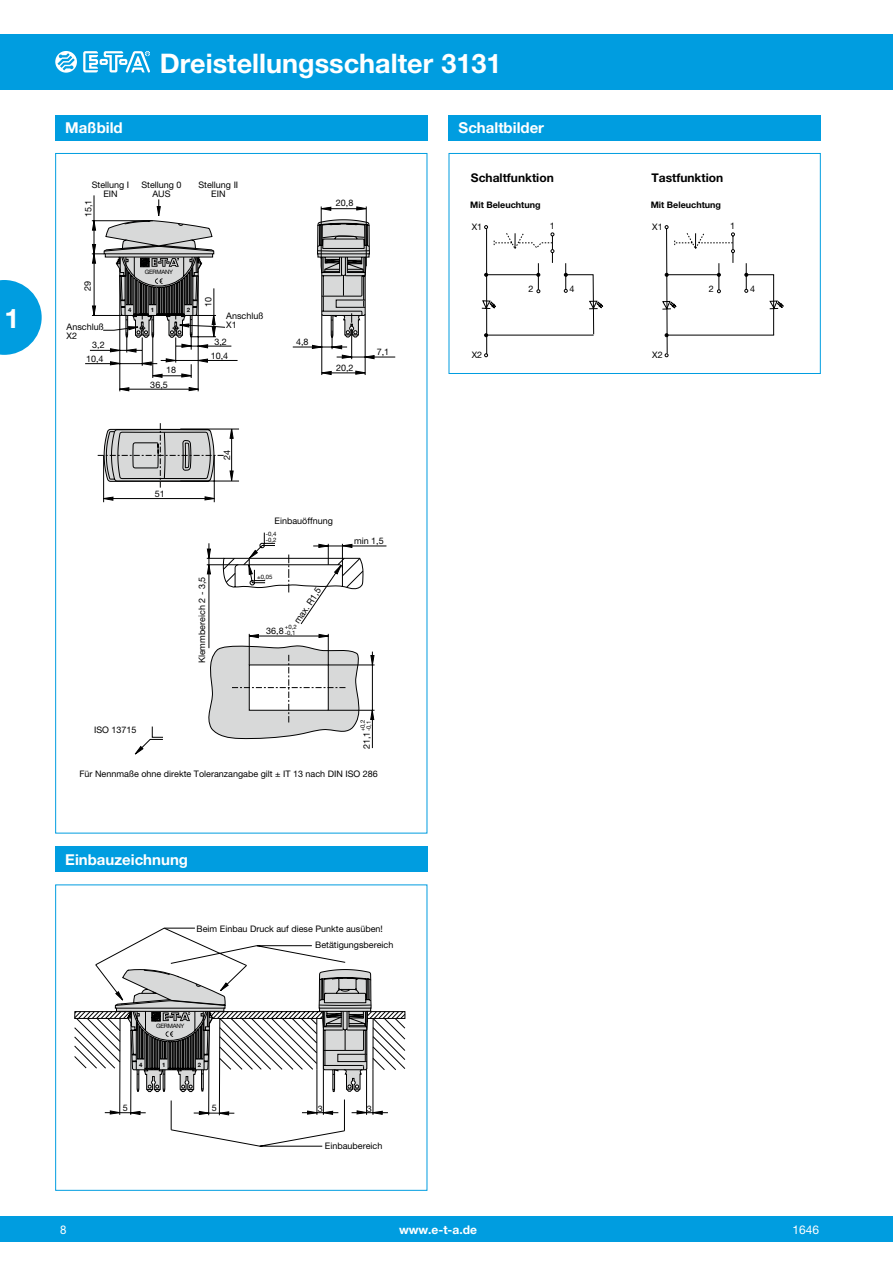
<style>
.page{position:relative;width:893px;height:1263px;background:#fff}
.page>*{position:absolute;margin:0;border:0;box-sizing:border-box;transform-origin:0 0}
.t1{font:700 27px "Helvetica Neue LT";color:#fff}
.t2{font:700 15px "Helvetica Neue LT";color:#fff}
.t3{font:700 12px "Helvetica Neue LT";color:#000}
.t4{font:700 12px "Helvetica Neue LT";color:#fff}
.t5{font:12px "Helvetica Neue LT";color:#fff}
.t6{font:12px "Helvetica Neue LT";color:#fff;scale:.95 1}
.t7{font:9px/9px "Helvetica Neue LT";color:#000;text-align:center}
.t8{font:700 9px "Helvetica Neue LT";color:#000}
.t9{font:6px/6px "Helvetica Neue LT";letter-spacing:-.04em;color:#000}
.t10{font:700 6px "Helvetica Neue LT";color:#000}
</style>
<div class="page">
<div style="left:0;top:1216px;width:893px;height:26px;background:#009de0"></div>
<div style="left:0;top:34px;width:893px;height:55px;background:#009de0"></div>
<svg style="left:55px;top:51px;width:22px;height:22px"></svg>
<svg style="left:83px;top:51px;width:67px;height:21px"></svg>
<svg style="left:0;top:280px;width:42px;height:75px"></svg>
<div style="left:55px;top:115px;width:372px;height:25px;background:#009de0"></div>
<hr style="left:337px;top:357px;width:58px;height:1px;background:#000">
<hr style="left:90px;top:350px;width:52px;height:1px;background:#000">
<hr style="left:85px;top:363px;width:72px;height:1px;background:#000">
<hr style="left:372px;top:652px;width:1px;height:96px;background:#000">
<hr style="left:104px;top:498px;width:110px;height:1px;background:#000">
<hr style="left:214px;top:455px;width:1px;height:47px;background:#000">
<hr style="left:103px;top:455px;width:1px;height:47px;background:#000">
<svg style="left:206px;top:532px;width:181px;height:208px"></svg>
<svg style="left:135px;top:746px;width:8px;height:8px"></svg>
<svg style="left:103px;top:497px;width:10px;height:4px"></svg>
<svg style="left:205px;top:496px;width:10px;height:4px"></svg>
<svg style="left:92px;top:195px;width:282px;height:293px"></svg>
<div style="left:449px;top:115px;width:372px;height:25px;background:#009de0"></div>
<svg style="left:484px;top:353px;width:4px;height:4px"></svg>
<hr style="left:486px;top:229px;width:1px;height:125px;background:#000">
<svg style="left:481px;top:225px;width:122px;height:112px"></svg>
<svg style="left:662px;top:225px;width:122px;height:132px"></svg>
<div style="left:449px;top:153px;width:372px;height:221px;border:1px solid #009de0"></div>
<div style="left:55px;top:846px;width:372px;height:26px;background:#009de0"></div>
<svg style="left:74px;top:927px;width:332px;height:220px"></svg>
<div style="left:55px;top:884px;width:372px;height:307px;border:1px solid #009de0"></div>
<h1 class="t1" style="left:4px;top:302px;width:17px">1</h1>
<h2 class="t2" style="left:65px;top:119px;width:59px">Maßbild</h2>
<h1 class="t1" style="left:160px;top:46px;width:343px">Dreistellungsschalter 3131</h1>
<h2 class="t2" style="left:459px;top:119px;width:87px">Schaltbilder</h2>
<p class="t7" style="left:92px;top:180px;width:39px">Stellung I<br>EIN</p>
<p class="t7" style="left:141px;top:180px;width:42px">Stellung 0<br>AUS</p>
<p class="t7" style="left:198px;top:180px;width:41px">Stellung II<br>EIN</p>
<p class="t7" style="left:84px;top:217px;width:19px;rotate:-90deg">15,1</p>
<p class="t7" style="left:83px;top:291px;width:12px;rotate:-90deg">29</p>
<p class="t7" style="left:67px;top:322px;width:39px;text-align:left">Anschluß<br>X2</p>
<p class="t7" style="left:86px;top:338px;width:20px;line-height:13.4px;text-align:right">3,2<br>10,4</p>
<p class="t9" style="left:145px;top:268px;width:30px">GERMANY</p>
<p class="t10" style="left:128px;top:306px;width:5px">4</p>
<p class="t10" style="left:151px;top:306px;width:5px">1</p>
<p class="t10" style="left:187px;top:306px;width:5px">2</p>
<p class="t7" style="left:166px;top:365px;width:12px">18</p>
<p class="t7" style="left:150px;top:380px;width:19px">36,5</p>
<p class="t7" style="left:204px;top:307px;width:12px;rotate:-90deg">10</p>
<p class="t7" style="left:226px;top:311px;width:39px;text-align:left">Anschluß<br>X1</p>
<p class="t7" style="left:214px;top:337px;width:14px">3,2</p>
<p class="t7" style="left:211px;top:351px;width:19px">10,4</p>
<p class="t7" style="left:336px;top:199px;width:19px">20,8</p>
<p class="t7" style="left:296px;top:337px;width:14px">4,8</p>
<p class="t7" style="left:336px;top:363px;width:19px">20,2</p>
<p class="t7" style="left:377px;top:347px;width:14px">7,1</p>
<p class="t7" style="left:155px;top:489px;width:12px">51</p>
<p class="t7" style="left:222px;top:460px;width:12px;rotate:-90deg">24</p>
<p class="t7" style="left:274px;top:517px;width:60px">Einbauöffnung</p>
<p class="t7" style="left:197px;top:663px;width:88px;rotate:-90deg">Klemmbereich 2 - 3,5</p>
<p class="t9" style="left:266px;top:530px;width:12px">-0,4 -0,2</p>
<p class="t9" style="left:257px;top:573px;width:17px">±0,05</p>
<p class="t7" style="left:292px;top:620px;width:42px;rotate:-56deg">max. R1,5</p>
<p class="t9" style="left:285px;top:623px;width:13px">+0,2 -0,1</p>
<p class="t7" style="left:266px;top:626px;width:19px">36,8</p>
<p class="t7" style="left:354px;top:536px;width:31px">min 1,5</p>
<p class="t9" style="left:359px;top:731px;width:13px;rotate:-90deg">+0,2 -0,1</p>
<p class="t7" style="left:94px;top:725px;width:44px">ISO 13715</p>
<p class="t7" style="left:79px;top:769px;width:300px">Für Nennmaße ohne direkte Toleranzangabe gilt ± IT 13 nach DIN ISO 286</p>
<p class="t7" style="left:362px;top:749px;width:19px;rotate:-90deg">21,1</p>
<h2 class="t2" style="left:65px;top:850px;width:124px">Einbauzeichnung</h2>
<p class="t7" style="left:315px;top:922px;width:80px;line-height:15px;text-align:left;text-indent:-119px">Beim Einbau Druck auf diese Punkte ausüben!<br>Betätigungsbereich</p>
<p class="t9" style="left:156px;top:1023px;width:30px">GERMANY</p>
<p class="t10" style="left:139px;top:1061px;width:5px">4</p>
<p class="t10" style="left:162px;top:1061px;width:5px">1</p>
<p class="t10" style="left:198px;top:1061px;width:5px">2</p>
<p class="t7" style="left:123px;top:1103px;width:7px">5</p>
<p class="t7" style="left:212px;top:1103px;width:7px">5</p>
<p class="t7" style="left:318px;top:1104px;width:7px">3</p>
<p class="t7" style="left:367px;top:1104px;width:7px">3</p>
<p class="t7" style="left:325px;top:1141px;width:59px">Einbaubereich</p>
<h3 class="t3" style="left:471px;top:170px;width:84px">Schaltfunktion</h3>
<p class="t8" style="left:470px;top:200px;width:72px">Mit Beleuchtung</p>
<p class="t7" style="left:472px;top:222px;width:12px">X1</p>
<p class="t7" style="left:550px;top:221px;width:7px">1</p>
<p class="t7" style="left:472px;top:350px;width:12px">X2</p>
<p class="t7" style="left:528px;top:285px;width:7px">2</p>
<p class="t7" style="left:570px;top:285px;width:7px">4</p>
<h3 class="t6" style="left:60px;top:1222px;width:8px">8</h3>
<h3 class="t4" style="left:399px;top:1222px;width:79px">www.e-t-a.de</h3>
<h3 class="t3" style="left:651px;top:170px;width:73px">Tastfunktion</h3>
<p class="t8" style="left:651px;top:200px;width:72px">Mit Beleuchtung</p>
<p class="t7" style="left:652px;top:222px;width:12px">X1</p>
<p class="t7" style="left:730px;top:221px;width:7px">1</p>
<p class="t7" style="left:652px;top:350px;width:12px">X2</p>
<p class="t7" style="left:709px;top:285px;width:7px">2</p>
<p class="t7" style="left:750px;top:285px;width:7px">4</p>
<h3 class="t5" style="left:792px;top:1222px;width:28px">1646</h3>
</div>
